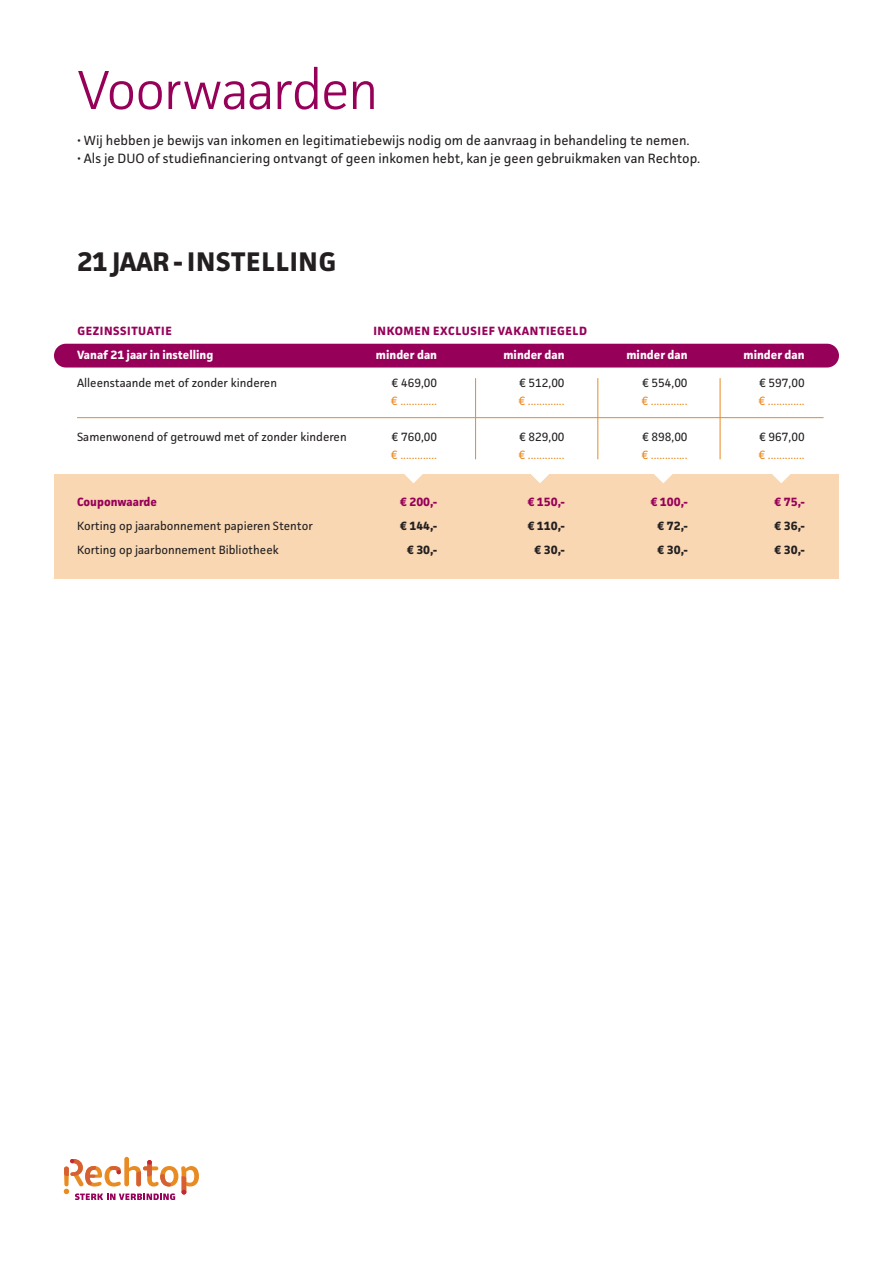
<style>
.page{position:relative;width:893px;height:1263px;background:#fff}
.page>*{position:absolute;margin:0;border:0;box-sizing:border-box;transform-origin:0 0}
.t1{font:300 55.2px "Facit";letter-spacing:-.03em;color:#970059}
.t2{font:700 27px "Facit";letter-spacing:.03em;color:#231f20}
.t3{font:13.5px "Facit";color:#231f20}
.t4{font:12px "Facit";color:#231f20}
.t5{font:12px "Facit";color:#e88b23}
.t6{font:700 12px "Facit";letter-spacing:.05em;color:#970059}
.t7{font:700 12px "Facit";color:#fff}
.t8{font:700 12px "Facit";color:#231f20}
.t9{font:700 12px "Facit";color:#970059}
</style>
<div class="page">
<hr style="left:77px;top:417px;width:747px;height:1px;background:#e88b23">
<hr style="left:475px;top:378px;width:1px;height:81px;background:#e88b23">
<hr style="left:597px;top:378px;width:1px;height:81px;background:#e88b23">
<hr style="left:720px;top:378px;width:1px;height:81px;background:#e88b23">
<div style="left:54px;top:474px;width:785px;height:105px;background:#f8d7b2"></div>
<div style="left:54px;top:344px;width:785px;height:23px;background:#970059;border-radius:12px"></div>
<svg style="left:404px;top:474px;width:19px;height:9px"></svg>
<svg style="left:531px;top:474px;width:18px;height:9px"></svg>
<svg style="left:654px;top:474px;width:19px;height:9px"></svg>
<svg style="left:772px;top:474px;width:19px;height:9px"></svg>
<svg style="left:64px;top:1157px;width:135px;height:43px"></svg>
<p class="t1" style="left:77px;top:56px;width:303px">Voorwaarden</p>
<p class="t3" style="left:77px;top:132px;width:614px">• Wij hebben je bewijs van inkomen en legitimatiebewijs nodig om de aanvraag in behandeling te nemen.</p>
<p class="t3" style="left:77px;top:150px;width:625px">• Als je DUO of studiefinanciering ontvangt of geen inkomen hebt, kan je geen gebruikmaken van Rechtop.</p>
<p class="t2" style="left:77px;top:245px;width:261px">21 JAAR - INSTELLING</p>
<p class="t6" style="left:77px;top:324px;width:96px">GEZINSSITUATIE</p>
<p class="t6" style="left:373px;top:324px;width:215px">INKOMEN EXCLUSIEF VAKANTIEGELD</p>
<p class="t7" style="left:77px;top:348px;width:138px">Vanaf 21 jaar in instelling</p>
<p class="t7" style="left:376px;top:348px;width:63px">minder dan</p>
<p class="t7" style="left:503px;top:348px;width:63px">minder dan</p>
<p class="t7" style="left:626px;top:348px;width:63px">minder dan</p>
<p class="t7" style="left:743px;top:348px;width:63px">minder dan</p>
<p class="t4" style="left:77px;top:376px;width:201px">Alleenstaande met of zonder kinderen</p>
<p class="t4" style="left:392px;top:376px;width:47px">€ 469,00</p>
<p class="t4" style="left:519px;top:376px;width:47px">€ 512,00</p>
<p class="t4" style="left:642px;top:376px;width:47px">€ 554,00</p>
<p class="t4" style="left:759px;top:376px;width:47px">€ 597,00</p>
<p class="t5" style="left:391px;top:394px;width:47px">€ .............</p>
<p class="t5" style="left:519px;top:394px;width:47px">€ .............</p>
<p class="t5" style="left:642px;top:394px;width:47px">€ .............</p>
<p class="t5" style="left:759px;top:394px;width:47px">€ .............</p>
<p class="t4" style="left:77px;top:430px;width:271px">Samenwonend of getrouwd met of zonder kinderen</p>
<p class="t4" style="left:392px;top:430px;width:47px">€ 760,00</p>
<p class="t4" style="left:519px;top:430px;width:47px">€ 829,00</p>
<p class="t4" style="left:642px;top:430px;width:47px">€ 898,00</p>
<p class="t4" style="left:759px;top:430px;width:47px">€ 967,00</p>
<p class="t5" style="left:391px;top:448px;width:47px">€ .............</p>
<p class="t5" style="left:519px;top:448px;width:47px">€ .............</p>
<p class="t5" style="left:642px;top:448px;width:47px">€ .............</p>
<p class="t5" style="left:759px;top:448px;width:47px">€ .............</p>
<p class="t9" style="left:77px;top:494px;width:82px">Couponwaarde</p>
<p class="t6" style="left:400px;top:494px;width:38px">€ 200,-</p>
<p class="t6" style="left:528px;top:494px;width:38px">€ 150,-</p>
<p class="t6" style="left:651px;top:494px;width:38px">€ 100,-</p>
<p class="t6" style="left:775px;top:494px;width:31px">€ 75,-</p>
<p class="t4" style="left:77px;top:518px;width:237px">Korting op jaarabonnement papieren Stentor</p>
<p class="t8" style="left:400px;top:518px;width:38px">€ 144,-</p>
<p class="t8" style="left:528px;top:518px;width:38px">€ 110,-</p>
<p class="t8" style="left:658px;top:518px;width:31px">€ 72,-</p>
<p class="t8" style="left:775px;top:518px;width:31px">€ 36,-</p>
<p class="t4" style="left:77px;top:542px;width:203px">Korting op jaarbonnement Bibliotheek</p>
<p class="t8" style="left:407px;top:542px;width:31px">€ 30,-</p>
<p class="t8" style="left:535px;top:542px;width:31px">€ 30,-</p>
<p class="t8" style="left:658px;top:542px;width:31px">€ 30,-</p>
<p class="t8" style="left:775px;top:542px;width:31px">€ 30,-</p>
</div>
